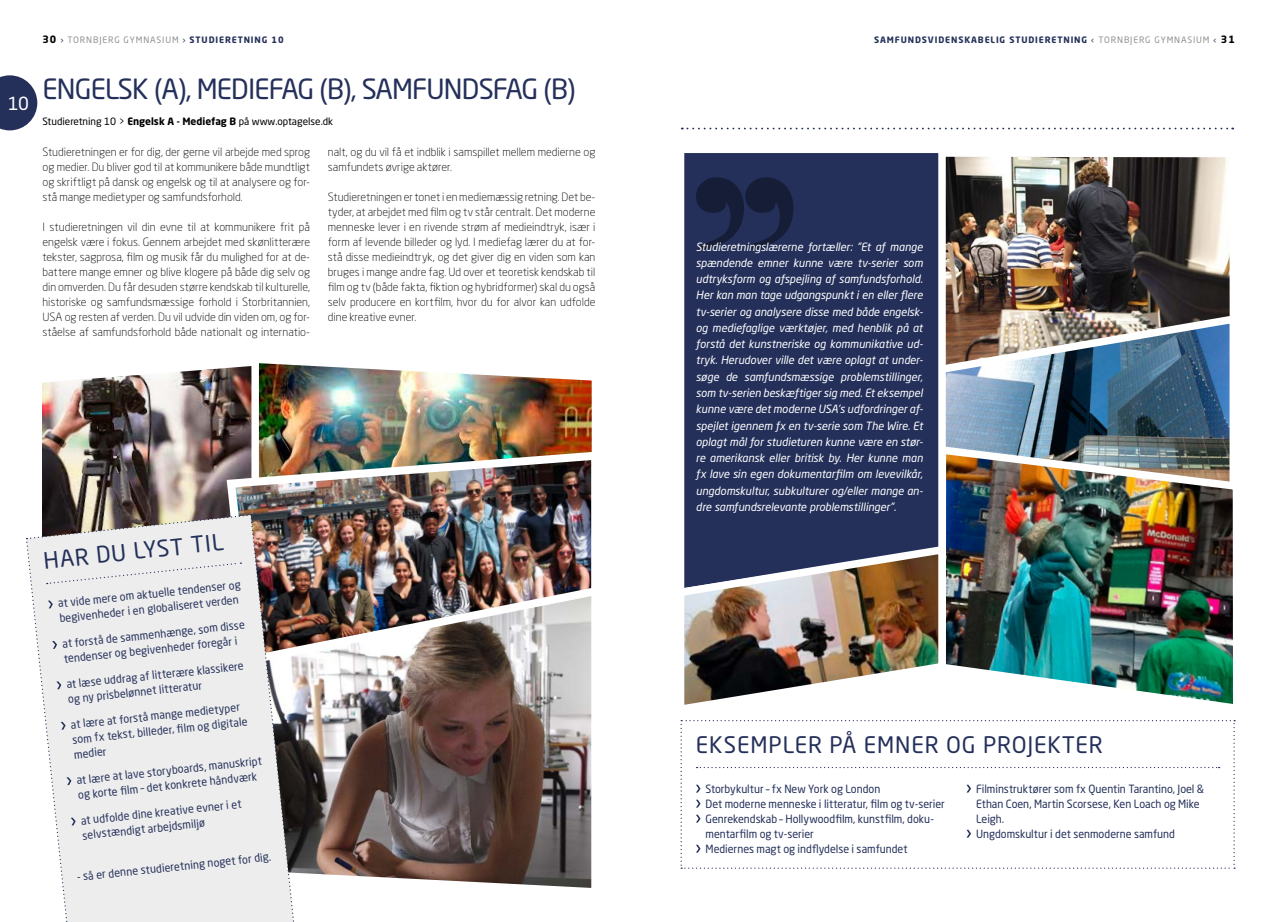
<style>
.page{position:relative;width:1276px;height:922px;background:#fff}
.page>*{position:absolute;margin:0;border:0;box-sizing:border-box;transform-origin:0 0}
.t1{font:27.5px "Neo Sans Std";letter-spacing:-.03em;color:#24305a}
.t2{font:22.5px "Neo Sans Std";letter-spacing:.04em;color:#24305a}
.t3{font:17.88px "Neo Sans Std";color:#fff}
.t4{font:300 11.25px/15px "Neo Sans Std";color:#000;text-align:justify}
.t5{font:11.25px/15px "Neo Sans Std";color:#24305a;scale:.95 1}
.t6{font:italic 11.25px/16.2px "Neo Sans Std";letter-spacing:-.005em;color:#fff;text-align:justify}
.t7{font:10px "Neo Sans Std";color:#000}
.t8{font:700 8.75px "Neo Sans Std";letter-spacing:.1em;color:#24305a}
.t9{font:8.75px "Neo Sans Std";letter-spacing:.1em;color:#8f9092}
.s1{font-weight:700;font-size:10px;color:#000}
.s2{color:#24305a}
.s3{font-weight:700;color:#24305a}
.s4{font-weight:400}
.s5{font-weight:400;color:#8f9092}
.s6{font-size:10px;color:#000}
.s7{font-weight:700}
</style>
<div class="page">
<img style="left:949px;top:156px;width:281px;height:154px">
<img style="left:949px;top:310px;width:281px;height:131px">
<img style="left:949px;top:441px;width:284px;height:263px">
<div style="left:684px;top:153px;width:265px;height:388px;background:#24305a"></div>
<img style="left:42px;top:366px;width:205px;height:148px">
<img style="left:247px;top:363px;width:345px;height:84px">
<img style="left:222px;top:447px;width:370px;height:134px">
<img style="left:301px;top:581px;width:291px;height:307px">
<svg style="left:26px;top:514px;width:275px;height:408px;background:#dddbdb"></svg>
<svg style="left:680px;top:720px;width:555px;height:148px"></svg>
<img style="left:684px;top:541px;width:265px;height:164px">
<svg style="left:696px;top:177px;width:97px;height:72px;background:#1c2647"></svg>
<svg style="left:682px;top:128px;width:551px;height:1px"></svg>
<svg style="left:0;top:75px;width:37px;height:55px;background:#475174"></svg>
<h3 class="t3" style="left:8px;top:92px;width:22px">10</h3>
<p class="t9" style="left:43px;top:35px;width:243px"><span class="s1">30</span> <span class="s2">›</span> TORNBJERG GYMNASIUM <span class="s2">›</span> <span class="s3">STUDIERETNING 10</span></p>
<p class="t8" style="left:874px;top:34px;width:362px">SAMFUNDSVIDENSKABELIG STUDIERETNING <span class="s4">‹</span> <span class="s5">TORNBJERG GYMNASIUM</span> <span class="s4">‹</span> <span class="s6">31</span></p>
<h1 class="t1" style="left:43px;top:72px;width:534px">ENGELSK (A), MEDIEFAG (B), SAMFUNDSFAG (B)</h1>
<p class="t7" style="left:43px;top:115px;width:292px">Studieretning 10 &gt; <span class="s7">Engelsk A - Mediefag B</span> på www.optagelse.dk</p>
<p class="t4" style="left:43px;top:144px;width:269px">Studieretningen er for dig, der gerne vil arbejde med sprog og medier. Du bliver god til at kommunikere både mundtligt og skriftligt på dansk og engelsk og til at analysere og for&shy;stå mange medietyper og samfundsforhold.</p>
<p class="t4" style="left:43px;top:219px;width:269px">I studieretningen vil din evne til at kommunikere frit på engelsk være i fokus. Gennem arbejdet med skønlitterære tekster, sagprosa, film og musik får du mulighed for at de&shy;battere mange emner og blive klogere på både dig selv og din omverden. Du får desuden større kendskab til kulturelle, historiske og samfundsmæssige forhold i Storbritannien, USA og resten af verden. Du vil udvide din viden om, og for&shy;ståelse af samfundsforhold både nationalt og internatio-</p>
<p class="t4" style="left:328px;top:144px;width:269px">nalt, og du vil få et indblik i samspillet mellem medierne og samfundets øvrige aktører.</p>
<p class="t4" style="left:328px;top:189px;width:269px">Studieretningen er tonet i en mediemæssig retning. Det be&shy;tyder, at arbejdet med film og tv står centralt. Det moderne menneske lever i en rivende strøm af medieindtryk, især i form af levende billeder og lyd. I mediefag lærer du at for&shy;stå disse medieindtryk, og det giver dig en viden som kan bruges i mange andre fag. Ud over et teoretisk kendskab til film og tv (både fakta, fiktion og hybridformer) skal du også selv producere en kortfilm, hvor du for alvor kan udfolde dine kreative evner.</p>
<h2 class="t2" style="left:42px;top:546px;width:182px;rotate:-6deg">HAR DU LYST TIL</h2>
<p class="t5" style="left:57px;top:595px;width:195px;rotate:-6deg">at vide mere om aktuelle tendenser og begivenheder i en globaliseret verden</p>
<p class="t5" style="left:62px;top:636px;width:194px;rotate:-6deg">at forstå de sammenhænge, som disse tendenser og begivenheder foregår i</p>
<p class="t5" style="left:66px;top:676px;width:189px;rotate:-6deg">at læse uddrag af litterære klassikere og ny prisbelønnet litteratur</p>
<p class="t5" style="left:70px;top:716px;width:187px;rotate:-6deg">at lære at forstå mange medietyper som fx tekst, billeder, fi lm og digitale medier</p>
<p class="t5" style="left:76px;top:772px;width:197px;rotate:-6deg">at lære at lave storyboards, manuskript og korte fi lm – det konkrete håndværk</p>
<p class="t5" style="left:80px;top:812px;width:171px;rotate:-6deg">at udfolde dine kreative evner i et selvstændigt arbejdsmiljø</p>
<p class="t5" style="left:76px;top:869px;width:207px;rotate:-6deg">- så er denne studieretning noget for dig.</p>
<p class="t6" style="left:696px;top:238px;width:228px">Studieretningslærerne fortæller: ”Et af mange spændende emner kunne være tv-serier som udtryksform og afspejling af samfundsforhold.<br>Her kan man tage udgangspunkt i en eller flere tv-serier og analysere disse med både engelsk&shy;og mediefaglige værktøjer, med henblik på at forstå det kunstneriske og kommunikative ud&shy;tryk. Herudover ville det være oplagt at under&shy;søge de samfundsmæssige problemstillinger, som tv-serien beskæftiger sig med. Et eksempel kunne være det moderne USA’s udfordringer af&shy;spejlet igennem fx en tv-serie som The Wire. Et oplagt mål for studieturen kunne være en stør&shy;re amerikansk eller britisk by. Her kunne man fx lave sin egen dokumentarfilm om levevilkår, ungdomskultur, subkulturer og/eller mange an&shy;dre samfundsrelevante problemstillinger”.</p>
<h2 class="t2" style="left:696px;top:730px;width:408px">EKSEMPLER PÅ EMNER OG PROJEKTER</h2>
<p class="t5" style="left:705px;top:780px;width:253px">Storbykultur – fx New York og London<br>Det moderne menneske i litteratur, film og tv-serier Genrekendskab – Hollywoodfilm, kunstfilm, doku&shy;mentarfilm og tv-serier<br>Mediernes magt og indflydelse i samfundet</p>
<p class="t5" style="left:976px;top:780px;width:242px">Filminstruktører som fx Quentin Tarantino, Joel &amp; Ethan Coen, Martin Scorsese, Ken Loach og Mike Leigh.<br>Ungdomskultur i det senmoderne samfund</p>
</div>
